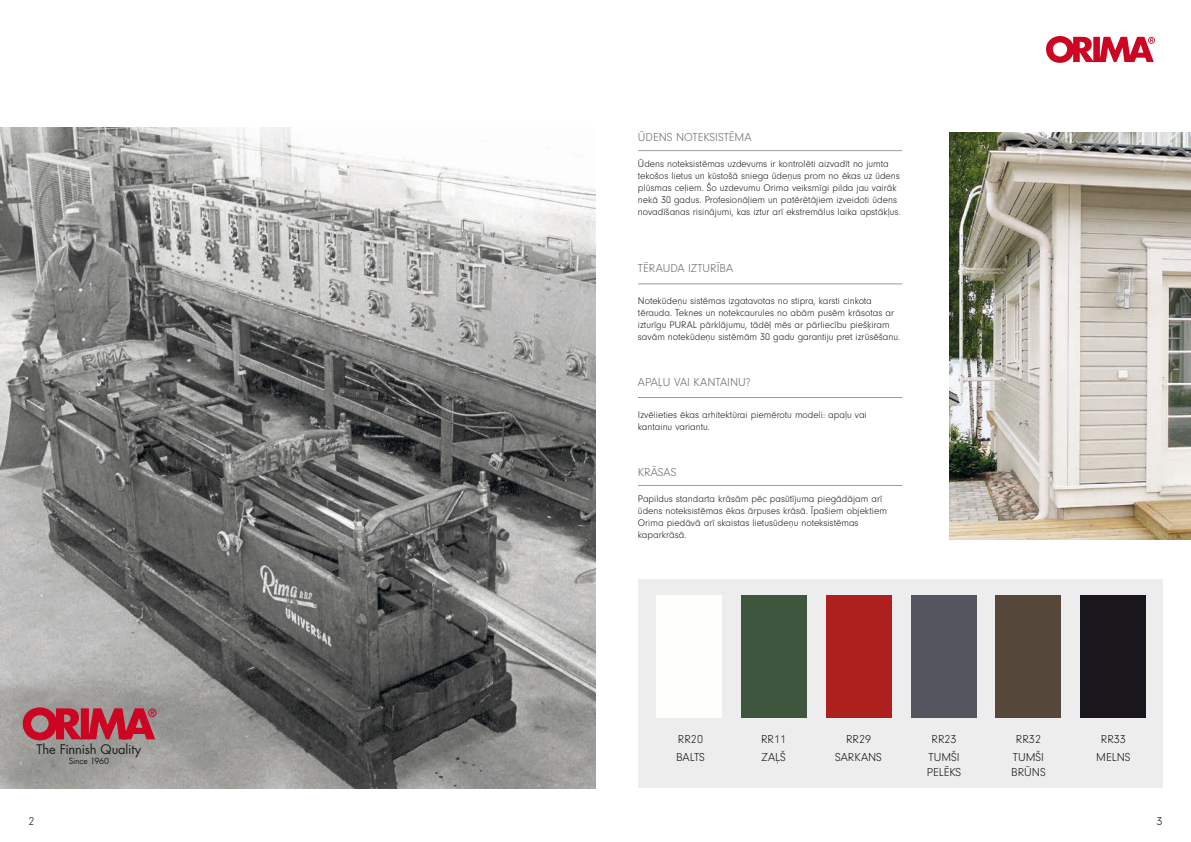
<style>
.page{position:relative;width:1191px;height:842px;background:#fff}
.page>*{position:absolute;margin:0;border:0;box-sizing:border-box;transform-origin:0 0}
.t1{font:12.9px "Futura Std";letter-spacing:-.015em;color:#1b1e1d}
.t2{font:300 12px/18.6px "Neuzeit Gro";color:#1a171c}
.t3{font:300 12px "Neuzeit Gro";color:#707173}
.t4{font:300 10px/12px "Neuzeit Gro";color:#1a171c}
.t5{font:8.2px "Futura Std";letter-spacing:-.02em;color:#1b1e1d}
</style>
<div class="page">
<div style="left:638px;top:579px;width:524px;height:209px;background:#ededee"></div>
<img style="left:950px;top:133px;width:241px;height:407px">
<img style="left:0;top:128px;width:595px;height:660px">
<svg style="left:1046px;top:36px;width:109px;height:27px"></svg>
<div style="left:740px;top:595px;width:66px;height:122px;background:#3f563e"></div>
<div style="left:656px;top:595px;width:65px;height:122px;background:#fefefa"></div>
<div style="left:825px;top:595px;width:66px;height:122px;background:#ad201d"></div>
<div style="left:910px;top:595px;width:66px;height:122px;background:#53555f"></div>
<div style="left:1080px;top:595px;width:66px;height:122px;background:#1a171c"></div>
<div style="left:995px;top:595px;width:66px;height:122px;background:#56473b"></div>
<svg style="left:23px;top:707px;width:134px;height:33px;background:#b93c4d"></svg>
<hr style="left:638px;top:150px;width:264px;height:1px;background:#9d9ea0">
<hr style="left:638px;top:283px;width:264px;height:1px;background:#9d9ea0">
<hr style="left:638px;top:397px;width:264px;height:1px;background:#9d9ea0">
<hr style="left:638px;top:485px;width:264px;height:1px;background:#9d9ea0">
<p class="t3" style="left:638px;top:130px;width:115px">ŪDENS NOTEKSISTĒMA</p>
<p class="t4" style="left:638px;top:158px;width:264px">Ūdens noteksistēmas uzdevums ir kontrolēti aizvadīt no jumta tekošos lietus un kūstošā sniega ūdeņus prom no ēkas uz ūdens plūsmas ceļiem. Šo uzdevumu Orima veiksmīgi pilda jau vairāk nekā 30 gadus. Profesionāļiem un patērētājiem izveidoti ūdens novadīšanas risinājumi, kas iztur arī ekstremālus laika apstākļus.</p>
<p class="t1" style="left:37px;top:741px;width:106px">The Finnish Quality</p>
<p class="t5" style="left:69px;top:756px;width:42px">Since 1960</p>
<p class="t3" style="left:638px;top:262px;width:97px">TĒRAUDA IZTURĪBA</p>
<p class="t4" style="left:638px;top:295px;width:264px">Notekūdeņu sistēmas izgatavotas no stipra, karsti cinkota tērauda. Teknes un notekcaurules no abām pusēm krāsotas ar izturīgu PURAL pārklājumu, tādēļ mēs ar pārliecību piešķiram savām notekūdeņu sistēmām 30 gadu garantiju pret izrūsēšanu.</p>
<p class="t3" style="left:638px;top:376px;width:114px">APAĻU VAI KANTAINU?</p>
<p class="t4" style="left:638px;top:409px;width:230px">Izvēlieties ēkas arhitektūrai piemērotu modeli: apaļu vai kantainu variantu.</p>
<p class="t3" style="left:638px;top:465px;width:40px">KRĀSAS</p>
<p class="t4" style="left:638px;top:493px;width:250px">Papildus standarta krāsām pēc pasūtījuma piegādājam arī ūdens noteksistēmas ēkas ārpuses krāsā. Īpašiem objektiem Orima piedāvā arī skaistas lietusūdeņu noteksistēmas kaparkrāsā.</p>
<p class="t2" style="left:676px;top:730px;width:30px">RR20<br>BALTS</p>
<p class="t2" style="left:835px;top:730px;width:48px;text-align:center">RR29<br>SARKANS</p>
<p class="t2" style="left:928px;top:730px;width:33px">RR23<br>TUMŠI</p>
<p class="t2" style="left:927px;top:763px;width:36px">PELĒKS</p>
<p class="t2" style="left:761px;top:730px;width:26px">RR11<br>ZAĻŠ</p>
<p class="t2" style="left:1013px;top:730px;width:33px">RR32<br>TUMŠI</p>
<p class="t2" style="left:1011px;top:763px;width:36px">BRŪNS</p>
<p class="t2" style="left:1096px;top:730px;width:36px;text-align:center">RR33<br>MELNS</p>
<p class="t2" style="left:28px;top:812px;width:7px">2</p>
<p class="t2" style="left:1156px;top:812px;width:7px">3</p>
</div>
